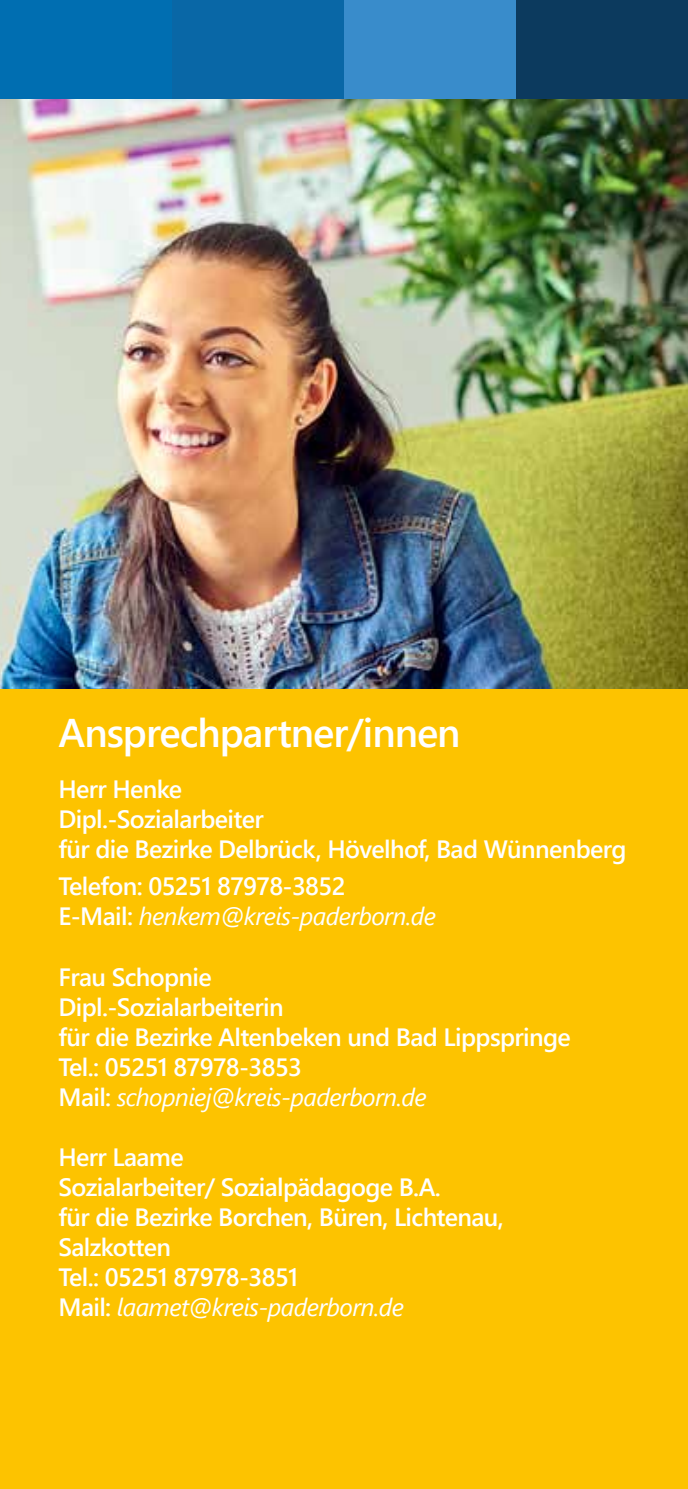
<style>
.page{position:relative;width:688px;height:1489px;background:#fff}
.page>*{position:absolute;margin:0;border:0;box-sizing:border-box;transform-origin:0 0}
.t1{font:600 40px "Segoe UI";letter-spacing:-.025em;color:#fff}
.t2{font:600 25px/30px "Segoe UI";letter-spacing:-.025em;color:#fff}
.t3{font:italic 25px "Segoe UI";letter-spacing:-.025em;color:#fff}
.s1{font-weight:600;font-style:normal}
</style>
<div class="page">
<div style="left:0;top:689px;width:687px;height:799px;background:#fdc300"></div>
<div style="left:516px;top:0;width:171px;height:99px;background:#0c3a5e"></div>
<div style="left:172px;top:0;width:172px;height:99px;background:#0967a6"></div>
<div style="left:344px;top:0;width:172px;height:99px;background:#398ccb"></div>
<div style="left:0;top:0;width:172px;height:99px;background:#006eb1"></div>
<img style="left:0;top:99px;width:687px;height:590px">
<p class="t1" style="left:58px;top:695px;width:403px">Ansprechpartner/innen</p>
<p class="t2" style="left:58px;top:772px;width:125px">Herr Henke</p>
<p class="t2" style="left:58px;top:802px;width:207px">Dipl.-Sozialarbeiter</p>
<p class="t2" style="left:58px;top:832px;width:569px">für die Bezirke Delbrück, Hövelhof, Bad Wünnenberg</p>
<p class="t2" style="left:58px;top:869px;width:288px">Telefon: 05251 87978-3852</p>
<p class="t3" style="left:58px;top:896px;width:379px"><span class="s1">E-Mail:</span> henkem@kreis-paderborn.de</p>
<p class="t2" style="left:58px;top:959px;width:226px">Frau Schopnie<br>Dipl.-Sozialarbeiterin</p>
<p class="t2" style="left:58px;top:1019px;width:513px">für die Bezirke Altenbeken und Bad Lippspringe</p>
<p class="t2" style="left:58px;top:1049px;width:245px">Tel.: 05251 87978-3853</p>
<p class="t3" style="left:58px;top:1076px;width:369px"><span class="s1">Mail:</span> schopniej@kreis-paderborn.de</p>
<p class="t2" style="left:58px;top:1139px;width:127px">Herr Laame</p>
<p class="t2" style="left:58px;top:1169px;width:384px">Sozialarbeiter/ Sozialpädagoge B.A.</p>
<p class="t2" style="left:58px;top:1199px;width:447px">für die Bezirke Borchen, Büren, Lichtenau,</p>
<p class="t2" style="left:58px;top:1229px;width:114px">Salzkotten</p>
<p class="t2" style="left:58px;top:1259px;width:241px">Tel.: 05251 87978-3851</p>
<p class="t3" style="left:58px;top:1286px;width:347px"><span class="s1">Mail:</span> laamet@kreis-paderborn.de</p>
</div>
